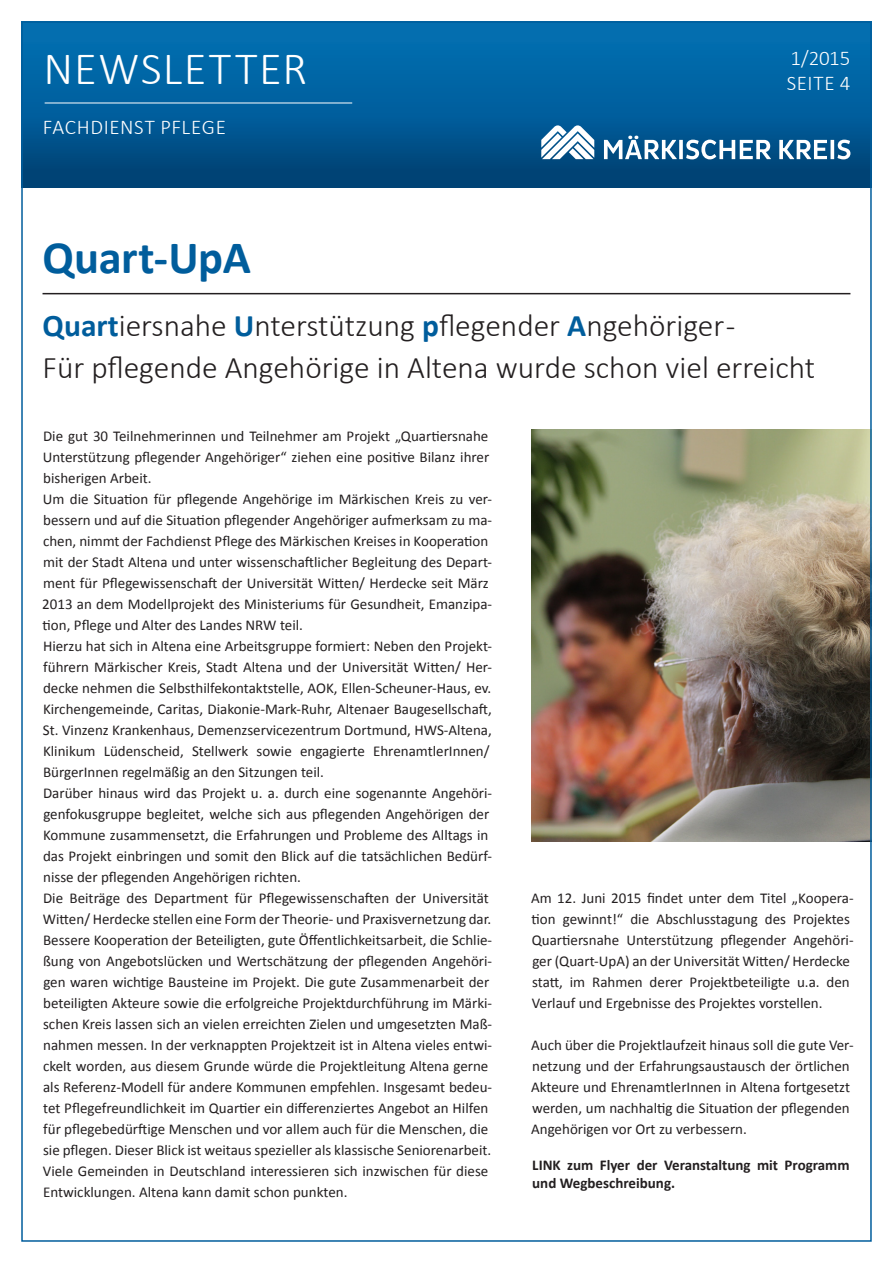
<style>
.page{position:relative;width:893px;height:1263px;background:#fff}
.page>*{position:absolute;margin:0;border:0;box-sizing:border-box;transform-origin:0 0}
.Headline_weiß{font:300 46.5px "Calibri";letter-spacing:.035em;color:#fff}
.Headline_schwarz{font:700 46.5px "Calibri";letter-spacing:-.01em;color:#005d9c}
.t1{font:300 31.5px "Calibri";color:#231f20}
.Subheadline_weiß{font:300 21px "Calibri";letter-spacing:.025em;color:#fff}
.t2{font:15px/21px "Calibri";color:#231f20}
.t3{font:700 15px/18px "Calibri";color:#231f20}
.s1{font-weight:700;color:#005d9c}
</style>
<div class="page">
<div style="left:21px;top:21px;width:851px;height:166px;background:linear-gradient(to bottom,#0275ba,#004478)"></div>
<svg style="left:604px;top:136px;width:246px;height:23px"></svg>
<svg style="left:541px;top:125px;width:53px;height:34px"></svg>
<img style="left:531px;top:429px;width:338px;height:412px">
<hr style="left:45px;top:103px;width:307px;height:1px;background:#fff">
<hr style="left:43px;top:293px;width:807px;height:1px;background:#231f20">
<p class="Headline_weiß" style="left:43px;top:40px;width:265px">NEWSLETTER</p>
<p class="Subheadline_weiß" style="left:43px;top:114px;width:185px">FACHDIENST PFLEGE</p>
<p class="Headline_schwarz" style="left:43px;top:228px;width:210px">Quart-UpA</p>
<p class="Subheadline_weiß" style="left:790px;top:45px;width:61px">1/2015</p>
<p class="Subheadline_weiß" style="left:787px;top:70px;width:65px">SEITE 4</p>
<p class="t1" style="left:43px;top:306px;width:694px"><span class="s1">Quart</span>iersnahe <span class="s1">U</span>nterstützung <span class="s1">p</span>flegender <span class="s1">A</span>ngehöriger -</p>
<p class="t1" style="left:43px;top:348px;width:774px">Für pflegende Angehörige in Altena wurde schon viel erreicht</p>
<p class="t2" style="left:43px;top:426px;width:448px;text-align:justify">Die gut 30 Teilnehmerinnen und Teilnehmer am Projekt „Quartiersnahe Unterstützung pflegender Angehöriger“ ziehen eine positive Bilanz ihrer bisherigen Arbeit.</p>
<p class="t2" style="left:42px;top:489px;width:451px">Um die Situation für pflegende Angehörige im Märkischen Kreis zu ver&shy;bessern und auf die Situation pflegender Angehöriger aufmerksam zu ma&shy;chen, nimmt der Fachdienst Pflege des Märkischen Kreises in Kooperation mit der Stadt Altena und unter wissenschaftlicher Begleitung des Depart&shy;ment für Pflegewissenschaft der Universität Witten/ Herdecke seit März 2013 an dem Modellprojekt des Ministeriums für Gesundheit, Emanzipa&shy;tion, Pflege und Alter des Landes NRW teil.</p>
<p class="t2" style="left:43px;top:636px;width:451px">Hierzu hat sich in Altena eine Arbeitsgruppe formiert: Neben den Projekt&shy;führern Märkischer Kreis, Stadt Altena und der Universität Witten/ Her&shy;decke nehmen die Selbsthilfekontaktstelle, AOK, Ellen-Scheuner-Haus, ev.<br>Kirchengemeinde, Caritas, Diakonie-Mark-Ruhr, Altenaer Baugesellschaft, St. Vinzenz Krankenhaus, Demenzservicezentrum Dortmund, HWS-Altena, Klinikum Lüdenscheid, Stellwerk sowie engagierte EhrenamtlerInnen/ BürgerInnen regelmäßig an den Sitzungen teil.</p>
<p class="t2" style="left:43px;top:783px;width:451px">Darüber hinaus wird das Projekt u. a. durch eine sogenannte Angehöri&shy;genfokusgruppe begleitet, welche sich aus pflegenden Angehörigen der Kommune zusammensetzt, die Erfahrungen und Probleme des Alltags in das Projekt einbringen und somit den Blick auf die tatsächlichen Bedürf&shy;nisse der pflegenden Angehörigen richten.</p>
<p class="t2" style="left:43px;top:888px;width:450px">Die Beiträge des Department für Pflegewissenschaften der Universität<br>Witten/ Herdecke stellen eine Form der Theorie- und Praxisvernetzung dar.</p>
<p class="t2" style="left:43px;top:930px;width:451px">Bessere Kooperation der Beteiligten, gute Öffentlichkeitsarbeit, die Schlie&shy;ßung von Angebotslücken und Wertschätzung der pflegenden Angehöri&shy;gen waren wichtige Bausteine im Projekt. Die gute Zusammenarbeit der beteiligten Akteure sowie die erfolgreiche Projektdurchführung im Märki&shy;schen Kreis lassen sich an vielen erreichten Zielen und umgesetzten Maß&shy;nahmen messen. In der verknappten Projektzeit ist in Altena vieles entwi&shy;ckelt worden, aus diesem Grunde würde die Projektleitung Altena gerne als Referenz-Modell für andere Kommunen empfehlen. Insgesamt bedeu&shy;tet Pflegefreundlichkeit im Quartier ein differenziertes Angebot an Hilfen für pflegebedürftige Menschen und vor allem auch für die Menschen, die sie pflegen. Dieser Blick ist weitaus spezieller als klassische Seniorenarbeit.<br>Viele Gemeinden in Deutschland interessieren sich inzwischen für diese Entwicklungen. Altena kann damit schon punkten.</p>
<p class="t2" style="left:531px;top:888px;width:324px">Am 12. Juni 2015 findet unter dem Titel „Koopera&shy;tion gewinnt!“ die Abschlusstagung des Projektes Quartiersnahe Unterstützung pflegender Angehöri&shy;ger (Quart-UpA) an der Universität Witten/ Herdecke statt, im Rahmen derer Projektbeteiligte u.a. den Verlauf und Ergebnisse des Projektes vorstellen.</p>
<p class="t2" style="left:531px;top:1035px;width:324px">Auch über die Projektlaufzeit hinaus soll die gute Ver&shy;netzung und der Erfahrungsaustausch der örtlichen Akteure und EhrenamtlerInnen in Altena fortgesetzt werden, um nachhaltig die Situation der pflegenden Angehörigen vor Ort zu verbessern.</p>
<p class="t3" style="left:532px;top:1156px;width:319px">LINK zum Flyer der Veranstaltung mit Programm und Wegbeschreibung.</p>
</div>
